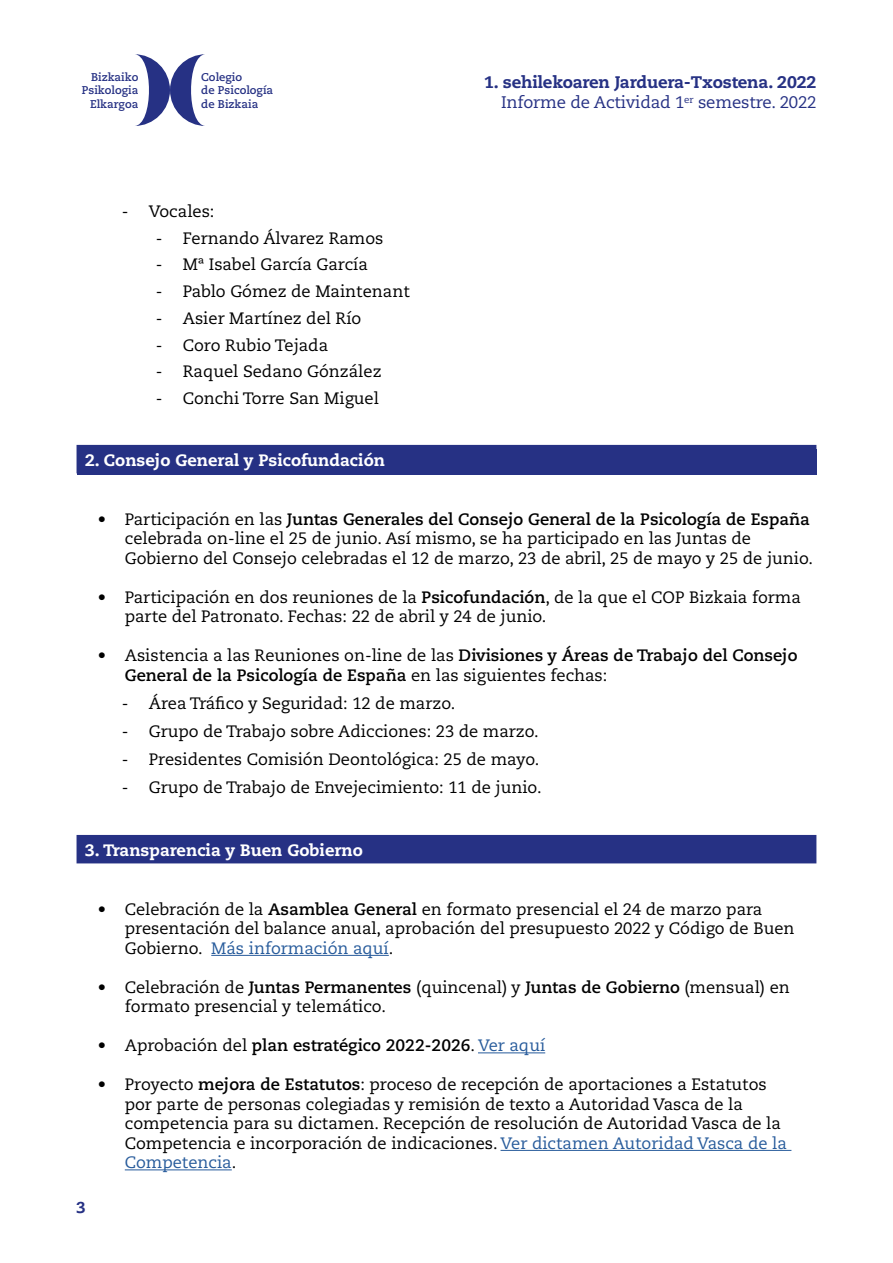
<style>
.page{position:relative;width:893px;height:1263px;background:#fff}
.page>*{position:absolute;margin:0;border:0;box-sizing:border-box;transform-origin:0 0}
.t1{font:800 16.8px "Caecilia LT Pro 85";letter-spacing:-.01em;color:#263184}
.t2{font:16.8px "Caecilia LT Pro 55 Roman";letter-spacing:-.01em;color:#263184}
.t3{font:16.5px/19.5px "Caecilia LT Pro 55 Roman";color:#000}
.t4{font:700 16.5px "Caecilia LT Pro 75";color:#000}
.t5{font:800 16.5px "Caecilia LT Pro 85";color:#fff}
.t6{font:800 15.75px "Caecilia LT Pro 85";color:#263184}
.t7{font:700 11.25px/13.5px "Caecilia LT Pro 75";color:#263184;text-align:right}
.s1{font-family:"Caecilia LT Pro 55 Roman";font-weight:400}
.s2{font-family:"Caecilia LT Pro 75";font-weight:700}
.s3{color:#275b9b}
.s4{font-family:"Caecilia LT Pro 55 Roman";font-weight:400;color:#275b9b}
</style>
<div class="page">
<svg style="left:135px;top:54px;width:70px;height:72px"></svg>
<div style="left:77px;top:449px;width:739px;height:25px;background:#263184"></div>
<div style="left:77px;top:445px;width:739px;height:28px;background:#263184"></div>
<div style="left:77px;top:835px;width:739px;height:28px;background:#263184"></div>
<hr style="left:211px;top:955px;width:178px;height:1px;background:#275b9b">
<hr style="left:478px;top:1052px;width:67px;height:1px;background:#275b9b">
<hr style="left:501px;top:1150px;width:290px;height:1px;background:#275b9b">
<hr style="left:125px;top:1169px;width:107px;height:1px;background:#275b9b">
<p class="t7" style="left:82px;top:70px;width:58px">Bizkaiko<br>Psikologia<br>Elkargoa</p>
<p class="t7" style="left:201px;top:70px;width:73px;text-align:left">Colegio<br>de Psicología de Bizkaia</p>
<p class="t3" style="left:122px;top:201px;width:94px">- Vocales:</p>
<p class="t3" style="left:156px;top:228px;width:229px">- Fernando Álvarez Ramos</p>
<p class="t3" style="left:156px;top:255px;width:214px">- Mª Isabel García García</p>
<p class="t3" style="left:156px;top:281px;width:255px">- Pablo Gómez de Maintenant</p>
<p class="t3" style="left:156px;top:308px;width:207px">- Asier Martínez del Río</p>
<p class="t3" style="left:156px;top:335px;width:174px">- Coro Rubio Tejada</p>
<p class="t3" style="left:156px;top:362px;width:227px">- Raquel Sedano Gónzález</p>
<p class="t3" style="left:156px;top:388px;width:225px">- Conchi Torre San Miguel</p>
<p class="t5" style="left:85px;top:449px;width:302px">2. Consejo General y Psicofundación</p>
<p class="t1" style="left:484px;top:71px;width:334px">1. sehilekoaren Jarduera-Txostena. 2022</p>
<p class="t2" style="left:501px;top:91px;width:317px">Informe de Actividad 1<sup>er</sup> semestre. 2022</p>
<p class="t4" style="left:98px;top:508px;width:714px"><span class="s1">• Participación en las</span> Juntas Generales del Consejo General de la Psicología de España</p>
<p class="t3" style="left:125px;top:528px;width:690px">celebrada on-line el 25 de junio. Así mismo, se ha participado en las Juntas de<br>Gobierno del Consejo celebradas el 12 de marzo, 23 de abril, 25 de mayo y 25 de junio.</p>
<p class="t3" style="left:125px;top:587px;width:678px;text-indent:-27px">• Participación en dos reuniones de la <span class="s2">Psicofundación</span>, de la que el COP Bizkaia forma parte del Patronato. Fechas: 22 de abril y 24 de junio.</p>
<p class="t3" style="left:98px;top:645px;width:701px">• Asistencia a las Reuniones on-line de las <span class="s2">Divisiones y Áreas de Trabajo del Consejo</span></p>
<p class="t4" style="left:125px;top:664px;width:484px">General de la Psicología de España <span class="s1">en las siguientes fechas:</span></p>
<p class="t3" style="left:122px;top:693px;width:335px">- Área Tráfico y Seguridad: 12 de marzo.</p>
<p class="t3" style="left:122px;top:721px;width:418px">- Grupo de Trabajo sobre Adicciones: 23 de marzo.</p>
<p class="t3" style="left:122px;top:749px;width:419px">- Presidentes Comisión Deontológica: 25 de mayo.</p>
<p class="t3" style="left:122px;top:777px;width:421px">- Grupo de Trabajo de Envejecimiento: 11 de junio.</p>
<p class="t5" style="left:85px;top:839px;width:279px">3. Transparencia y Buen Gobierno</p>
<p class="t6" style="left:77px;top:1197px;width:11px">3</p>
<p class="t3" style="left:125px;top:899px;width:671px;text-indent:-27px">• Celebración de la <span class="s2">Asamblea General</span> en formato presencial el 24 de marzo para presentación del balance anual, aprobación del presupuesto 2022 y Código de Buen<br>Gobierno. <span class="s3">Más información aquí</span>.</p>
<p class="t3" style="left:125px;top:977px;width:667px;text-indent:-27px">• Celebración de <span class="s2">Juntas Permanentes</span> (quincenal) y <span class="s2">Juntas de Gobierno</span> (mensual) en formato presencial y telemático.</p>
<p class="t4" style="left:98px;top:1034px;width:449px"><span class="s1">• Aprobación del</span> plan estratégico 2022-2026<span class="s1">.</span> <span class="s4">Ver aquí</span></p>
<p class="t3" style="left:125px;top:1074px;width:664px;text-indent:-27px">• Proyecto <span class="s2">mejora de Estatutos</span>: proceso de recepción de aportaciones a Estatutos por parte de personas colegiadas y remisión de texto a Autoridad Vasca de la competencia para su dictamen. Recepción de resolución de Autoridad Vasca de la Competencia e incorporación de indicaciones. <span class="s3">Ver dictamen Autoridad Vasca de la Competencia</span>.</p>
</div>
